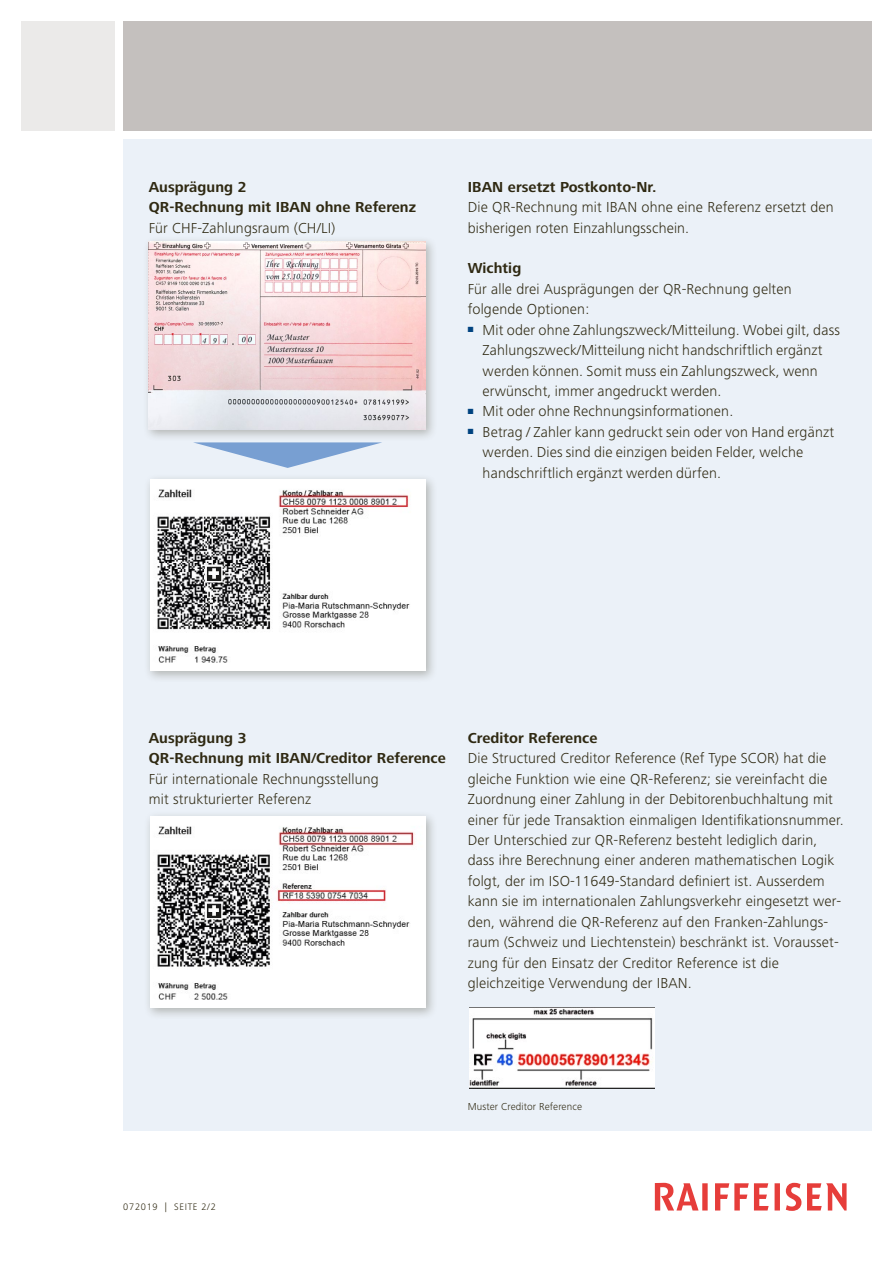
<style>
.page{position:relative;width:893px;height:1263px;background:#fff}
.page>*{position:absolute;margin:0;border:0;box-sizing:border-box;transform-origin:0 0}
.t1{font:300 15px/20.4px "Frutiger Next LT";letter-spacing:.01em;color:#2f2912}
.t2{font:700 15px/20.4px "Frutiger Next LT";letter-spacing:.005em;color:#2f2912}
.t3{font:300 10.5px "Frutiger Next LT";letter-spacing:.01em;color:#2f2912}
.t4{font:300 9.75px "Frutiger Next LT";letter-spacing:.07em;color:#2f2912}
</style>
<div class="page">
<div style="left:21px;top:21px;width:94px;height:110px;background:#ebeae9"></div>
<div style="left:123px;top:139px;width:749px;height:992px;background:#ebf1f8"></div>
<div style="left:123px;top:21px;width:749px;height:110px;background:#c4c0be"></div>
<svg style="left:655px;top:1183px;width:192px;height:28px"></svg>
<div style="left:143px;top:236px;width:294px;height:206px;background:#2f2912;opacity:.3"></div>
<img style="left:149px;top:242px;width:276px;height:188px">
<div style="left:144px;top:473px;width:293px;height:210px;background:#2f2912;opacity:.3"></div>
<img style="left:150px;top:479px;width:275px;height:192px">
<div style="left:144px;top:810px;width:293px;height:210px;background:#2f2912;opacity:.3"></div>
<img style="left:150px;top:816px;width:275px;height:192px">
<img style="left:469px;top:1008px;width:186px;height:80px">
<svg style="left:193px;top:442px;width:189px;height:26px"></svg>
<p class="t2" style="left:149px;top:177px;width:269px">Ausprägung 2<br>QR-Rechnung mit IBAN ohne Referenz</p>
<p class="t1" style="left:149px;top:218px;width:188px">Für CHF-Zahlungsraum (CH/LI)</p>
<p class="t2" style="left:468px;top:177px;width:190px">IBAN ersetzt Postkonto-Nr.</p>
<p class="t1" style="left:468px;top:197px;width:368px">Die QR-Rechnung mit IBAN ohne eine Referenz ersetzt den bisherigen roten Einzahlungsschein.</p>
<p class="t2" style="left:468px;top:258px;width:55px">Wichtig</p>
<p class="t1" style="left:468px;top:279px;width:325px">Für alle drei Ausprägungen der QR-Rechnung gelten folgende Optionen:</p>
<p class="t1" style="left:483px;top:320px;width:359px;text-indent:-15px"><sup>■</sup> Mit oder ohne Zahlungszweck/Mitteilung. Wobei gilt, dass Zahlungszweck/Mitteilung nicht handschriftlich ergänzt werden können. Somit muss ein Zahlungszweck, wenn erwünscht, immer angedruckt werden.</p>
<p class="t1" style="left:468px;top:401px;width:267px"><sup>■</sup> Mit oder ohne Rechnungsinformationen.</p>
<p class="t1" style="left:483px;top:422px;width:353px;text-indent:-15px"><sup>■</sup> Betrag / Zahler kann gedruckt sein oder von Hand ergänzt werden. Dies sind die einzigen beiden Felder, welche handschriftlich ergänzt werden dürfen.</p>
<p class="t2" style="left:149px;top:728px;width:299px">Ausprägung 3<br>QR-Rechnung mit IBAN/Creditor Reference</p>
<p class="t1" style="left:149px;top:769px;width:231px">Für internationale Rechnungsstellung mit strukturierter Referenz</p>
<p class="t2" style="left:468px;top:728px;width:131px">Creditor Reference</p>
<p class="t1" style="left:468px;top:748px;width:378px">Die Structured Creditor Reference (Ref Type SCOR) hat die gleiche Funktion wie eine QR-Referenz; sie vereinfacht die Zuordnung einer Zahlung in der Debitorenbuchhaltung mit einer für jede Transaktion einmaligen Identifikationsnummer.<br>Der Unterschied zur QR-Referenz besteht lediglich darin, dass ihre Berechnung einer anderen mathematischen Logik folgt, der im ISO-11649-Standard definiert ist. Ausserdem kann sie im internationalen Zahlungsverkehr eingesetzt wer&shy;den, während die QR-Referenz auf den Franken-Zahlungs&shy;raum (Schweiz und Liechtenstein) beschränkt ist. Vorausset&shy;zung für den Einsatz der Creditor Reference ist die gleichzeitige Verwendung der IBAN.</p>
<p class="t4" style="left:123px;top:1202px;width:94px">072019 | SEITE 2/2</p>
<p class="t3" style="left:468px;top:1100px;width:116px">Muster Creditor Reference</p>
</div>
